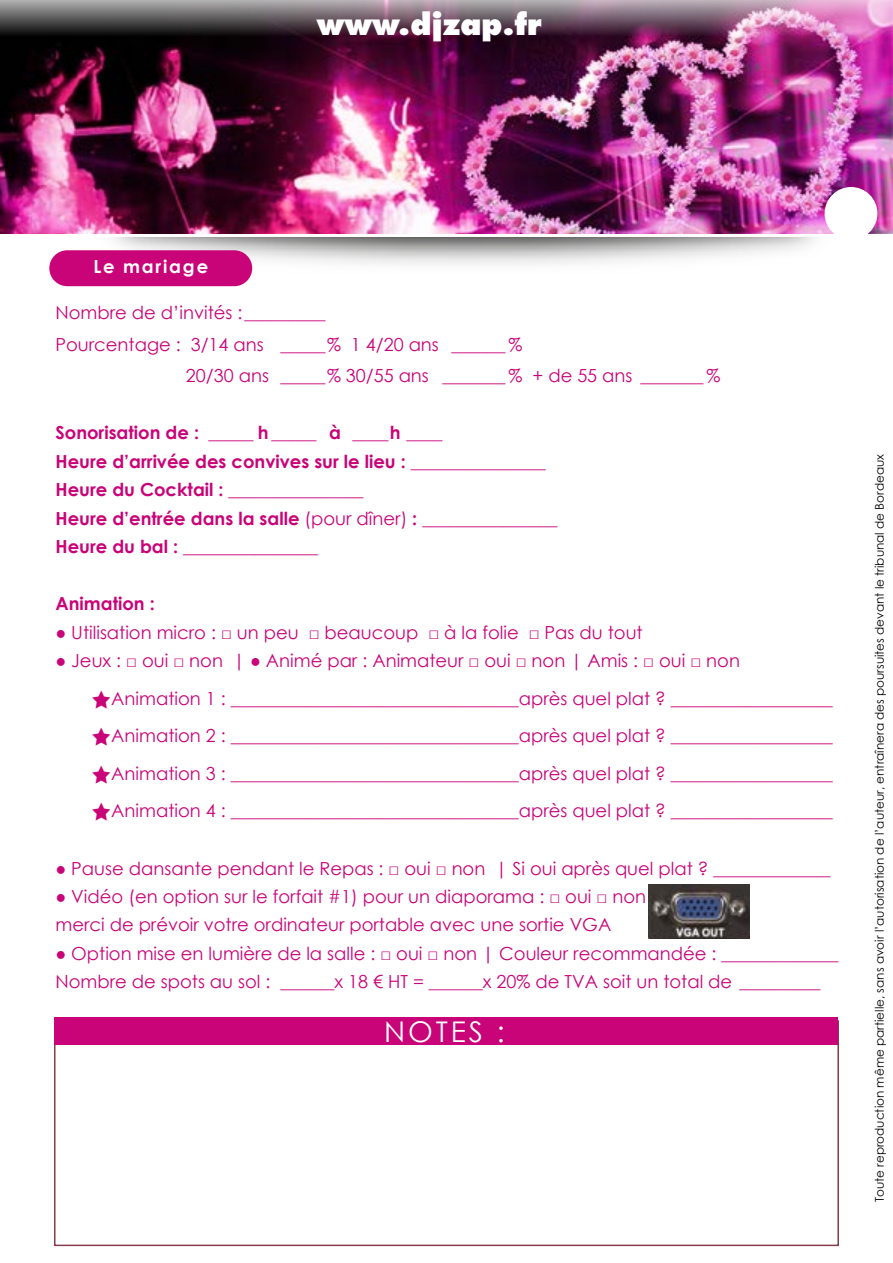
<style>
.page{position:relative;width:893px;height:1263px;background:#fff}
.page>*{position:absolute;margin:0;border:0;box-sizing:border-box;transform-origin:0 0}
.t1{font:800 29.25px "Futura Std";color:#fff}
.t2{font:28.5px "Century Gothic";letter-spacing:.1em;color:#fff}
.t3{font:18px/37.5px "Century Gothic";color:#c90378}
.t4{font:700 18px/28.5px "Century Gothic";color:#c90378}
.t5{font:700 18px "Century Gothic";letter-spacing:.1em;color:#fff}
.t6{font:12px "Century Gothic";color:#000}
.s1{font-weight:400}
.s2{font-family:"Star Things"}
</style>
<div class="page">
<img style="left:49px;top:237px;width:767px;height:50px">
<img style="left:0;top:0;width:893px;height:234px">
<div style="left:825px;top:187px;width:52px;height:53px;background:#fff;border-radius:50%"></div>
<div style="left:49px;top:250px;width:203px;height:36px;background:#c90378;border-radius:18px"></div>
<div style="left:54px;top:1020px;width:785px;height:226px;background:#fff;border:2px solid #833d4d"></div>
<div style="left:54px;top:1017px;width:784px;height:28px;background:#c90378"></div>
<img style="left:649px;top:884px;width:101px;height:55px">
<h1 class="t1" style="left:317px;top:5px;width:226px">www.djzap.fr</h1>
<p class="t5" style="left:93px;top:253px;width:116px">Le mariage</p>
<p class="t3" style="left:56px;top:294px;width:271px">Nombre de d’invités :_________</p>
<p class="t3" style="left:56px;top:325px;width:468px">Pourcentage : 3/14 ans _____% 1 4/20 ans ______ %</p>
<p class="t3" style="left:186px;top:357px;width:536px">20/30 ans _____% 30/55 ans _______ % + de 55 ans _______ %</p>
<p class="t4" style="left:55px;top:418px;width:503px">Sonorisation de : _____ h_____ à ____h ____<br>Heure d’arrivée des convives sur le lieu : _______________ Heure du Cocktail : _______________<br>Heure d’entrée dans la salle <span class="s1">(pour dîner)</span> : _______________ Heure du bal : _______________</p>
<p class="t4" style="left:55px;top:589px;width:101px">Animation :</p>
<p class="t3" style="left:55px;top:613px;width:589px">● Utilisation micro : □ un peu □ beaucoup □ à la folie □ Pas du tout</p>
<p class="t3" style="left:91px;top:642px;width:743px;text-indent:-36px">● Jeux : □ oui □ non | ● Animé par : Animateur □ oui □ non | Amis : □ oui □ non <span class="s2">A</span>Animation 1 : ________________________________après quel plat ? __________________ <span class="s2">A</span>Animation 2 : ________________________________après quel plat ? __________________ <span class="s2">A</span>Animation 3 : ________________________________après quel plat ? __________________ <span class="s2">A</span>Animation 4 : ________________________________après quel plat ? __________________</p>
<p class="t3" style="left:55px;top:849px;width:776px">● Pause dansante pendant le Repas : □ oui □ non | Si oui après quel plat ? _____________</p>
<p class="t3" style="left:55px;top:882px;width:592px;line-height:28.5px">● Vidéo (en option sur le forfait #1) pour un diaporama : □ oui □ non merci de prévoir votre ordinateur portable avec une sortie VGA</p>
<p class="t3" style="left:55px;top:939px;width:785px;line-height:28.5px">● Option mise en lumière de la salle : □ oui □ non | Couleur recommandée : _____________<br>Nombre de spots au sol : ______x 18 € HT = ______x 20% de TVA soit un total de _________</p>
<h2 class="t2" style="left:384px;top:1011px;width:122px">NOTES :</h2>
<p class="t6" style="left:871px;top:1202px;width:750px;rotate:-90deg">Toute reproduction même partielle, sans avoir l’autorisation de l’auteur, entraînera des poursuites devant le tribunal de Bordeaux</p>
</div>
